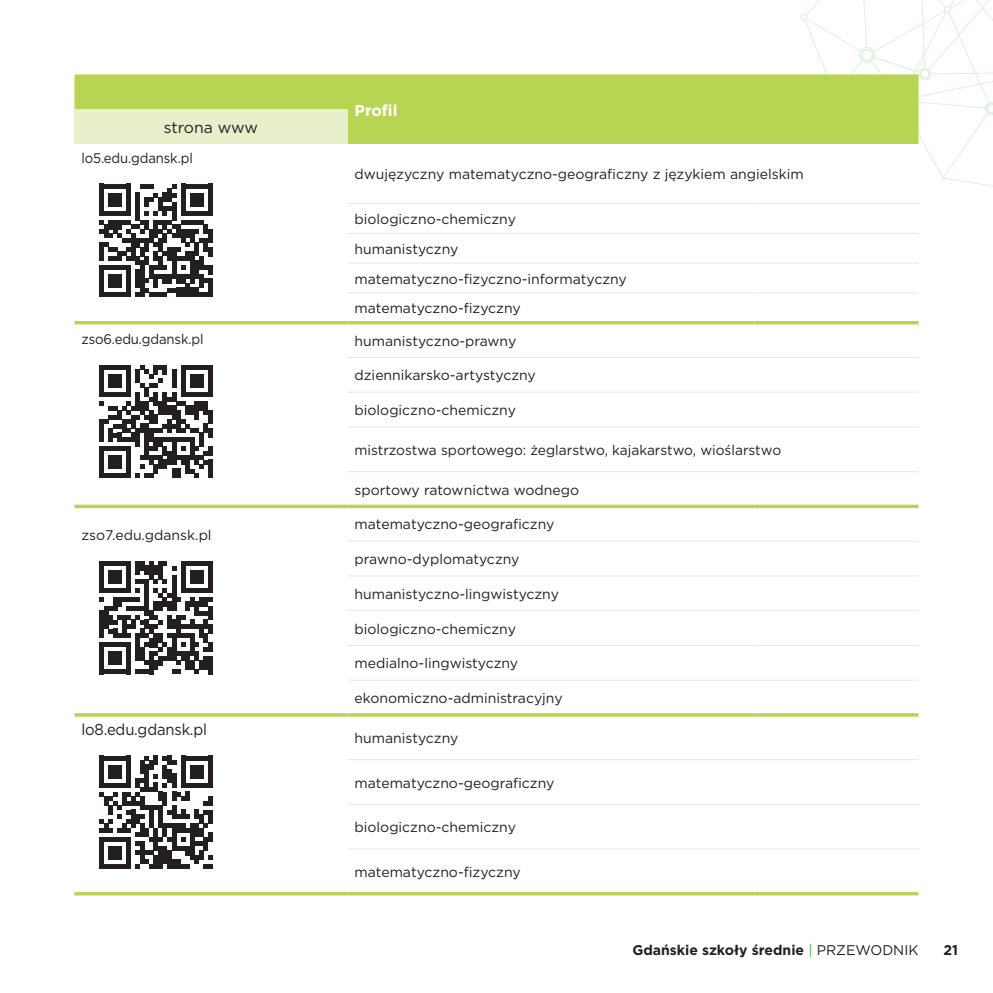
<style>
.page{position:relative;width:993px;height:993px;background:#fff}
.page>*{position:absolute;margin:0;border:0;box-sizing:border-box;transform-origin:0 0}
.t1{font:15.75px "Gotham";letter-spacing:-.01em;color:#231f20;scale:.94 1}
.t2{font:15.75px "Gotham";letter-spacing:-.01em;color:#231f20}
.t3{font:700 15.75px "Gotham";color:#fff}
.t4{font:14px/29.8px "Gotham";color:#231f20}
.t5{font:14px "Gotham";color:#231f20;scale:.94 1}
.t6{font:700 14px "Gotham";color:#231f20}
.s1{font-weight:400;color:#40ae49}
.s2{font-weight:400}
</style>
<div class="page">
<svg style="left:800px;top:0;width:192px;height:186px"></svg>
<div style="left:74px;top:74px;width:844px;height:70px;background:#b7d553"></div>
<div style="left:74px;top:109px;width:273px;height:35px;background:#e7f0ca"></div>
<hr style="left:347px;top:203px;width:407px;height:1px;background:#e6e7e9">
<hr style="left:754px;top:203px;width:164px;height:1px;background:#e6e7e9">
<hr style="left:347px;top:233px;width:407px;height:1px;background:#e6e7e9">
<hr style="left:754px;top:233px;width:164px;height:1px;background:#e6e7e9">
<hr style="left:347px;top:262px;width:407px;height:1px;background:#e6e7e9">
<hr style="left:754px;top:262px;width:164px;height:1px;background:#e6e7e9">
<hr style="left:347px;top:292px;width:407px;height:1px;background:#e6e7e9">
<hr style="left:754px;top:292px;width:164px;height:1px;background:#e6e7e9">
<hr style="left:347px;top:391px;width:407px;height:1px;background:#e6e7e9">
<hr style="left:754px;top:391px;width:164px;height:1px;background:#e6e7e9">
<hr style="left:347px;top:426px;width:407px;height:1px;background:#e6e7e9">
<hr style="left:754px;top:426px;width:164px;height:1px;background:#e6e7e9">
<hr style="left:347px;top:471px;width:407px;height:1px;background:#e6e7e9">
<hr style="left:754px;top:471px;width:164px;height:1px;background:#e6e7e9">
<hr style="left:74px;top:321px;width:273px;height:3px;background:#b7d553">
<svg style="left:74px;top:504px;width:273px;height:4px"></svg>
<hr style="left:347px;top:321px;width:407px;height:3px;background:#b7d553">
<hr style="left:754px;top:321px;width:164px;height:3px;background:#b7d553">
<svg style="left:347px;top:504px;width:407px;height:4px;background:#c3dc70"></svg>
<svg style="left:754px;top:504px;width:164px;height:4px"></svg>
<hr style="left:347px;top:357px;width:407px;height:1px;background:#e6e7e9">
<hr style="left:754px;top:357px;width:164px;height:1px;background:#e6e7e9">
<hr style="left:347px;top:540px;width:407px;height:1px;background:#e6e7e9">
<hr style="left:754px;top:540px;width:164px;height:1px;background:#e6e7e9">
<hr style="left:347px;top:575px;width:407px;height:1px;background:#e6e7e9">
<hr style="left:754px;top:575px;width:164px;height:1px;background:#e6e7e9">
<hr style="left:347px;top:610px;width:407px;height:1px;background:#e6e7e9">
<hr style="left:754px;top:610px;width:164px;height:1px;background:#e6e7e9">
<hr style="left:347px;top:644px;width:407px;height:1px;background:#e6e7e9">
<hr style="left:754px;top:644px;width:164px;height:1px;background:#e6e7e9">
<hr style="left:347px;top:679px;width:407px;height:1px;background:#e6e7e9">
<hr style="left:754px;top:679px;width:164px;height:1px;background:#e6e7e9">
<hr style="left:74px;top:713px;width:273px;height:3px;background:#b7d553">
<hr style="left:347px;top:713px;width:407px;height:3px;background:#b7d553">
<hr style="left:754px;top:713px;width:164px;height:3px;background:#b7d553">
<hr style="left:347px;top:759px;width:407px;height:1px;background:#e6e7e9">
<hr style="left:754px;top:759px;width:164px;height:1px;background:#e6e7e9">
<hr style="left:347px;top:803px;width:407px;height:1px;background:#e6e7e9">
<hr style="left:754px;top:803px;width:164px;height:1px;background:#e6e7e9">
<hr style="left:347px;top:848px;width:407px;height:1px;background:#e6e7e9">
<hr style="left:754px;top:848px;width:164px;height:1px;background:#e6e7e9">
<svg style="left:74px;top:892px;width:273px;height:3px"></svg>
<svg style="left:347px;top:892px;width:407px;height:3px"></svg>
<svg style="left:754px;top:892px;width:164px;height:3px"></svg>
<svg style="left:99px;top:184px;width:113px;height:113px"></svg>
<svg style="left:99px;top:365px;width:113px;height:113px"></svg>
<svg style="left:99px;top:561px;width:113px;height:113px"></svg>
<div style="left:99px;top:755px;width:5px;height:27px;background:#231f20"></div>
<div style="left:108px;top:764px;width:5px;height:14px;background:#231f20"></div>
<hr style="left:113px;top:764px;width:4px;height:14px;background:#231f20">
<div style="left:117px;top:764px;width:5px;height:14px;background:#231f20"></div>
<svg style="left:104px;top:755px;width:23px;height:5px"></svg>
<hr style="left:127px;top:755px;width:4px;height:27px;background:#231f20">
<div style="left:140px;top:760px;width:5px;height:13px;background:#231f20"></div>
<hr style="left:145px;top:764px;width:4px;height:18px;background:#231f20">
<div style="left:149px;top:760px;width:5px;height:9px;background:#231f20"></div>
<hr style="left:163px;top:764px;width:4px;height:14px;background:#231f20">
<div style="left:167px;top:769px;width:5px;height:13px;background:#231f20"></div>
<svg style="left:145px;top:755px;width:31px;height:9px"></svg>
<hr style="left:181px;top:755px;width:4px;height:27px;background:#231f20">
<hr style="left:190px;top:764px;width:4px;height:14px;background:#231f20">
<div style="left:194px;top:764px;width:5px;height:14px;background:#231f20"></div>
<hr style="left:199px;top:764px;width:4px;height:14px;background:#231f20">
<svg style="left:185px;top:755px;width:23px;height:5px"></svg>
<hr style="left:208px;top:755px;width:4px;height:27px;background:#231f20">
<svg style="left:99px;top:773px;width:113px;height:95px"></svg>
<p class="t2" style="left:164px;top:117px;width:96px">strona www</p>
<p class="t5" style="left:81px;top:149px;width:120px">lo5.edu.gdansk.pl</p>
<p class="t3" style="left:354px;top:99px;width:44px">Profil</p>
<p class="t4" style="left:354px;top:159px;width:450px">dwujęzyczny matematyczno-geograficzny z językiem angielskim</p>
<p class="t4" style="left:354px;top:204px;width:274px">biologiczno-chemiczny<br>humanistyczny matematyczno-fizyczno-informatyczny matematyczno-fizyczny</p>
<p class="t5" style="left:81px;top:330px;width:131px">zso6.edu.gdansk.pl</p>
<p class="t4" style="left:354px;top:325px;width:163px">humanistyczno-prawny</p>
<p class="t4" style="left:354px;top:360px;width:183px">dziennikarsko-artystyczny</p>
<p class="t4" style="left:354px;top:395px;width:163px">biologiczno-chemiczny</p>
<p class="t4" style="left:354px;top:434px;width:428px">mistrzostwa sportowego: żeglarstwo, kajakarstwo, wioślarstwo</p>
<p class="t4" style="left:354px;top:474px;width:226px">sportowy ratownictwa wodnego</p>
<p class="t4" style="left:81px;top:520px;width:132px">zso7.edu.gdansk.pl</p>
<p class="t4" style="left:354px;top:509px;width:201px">matematyczno-geograficzny</p>
<p class="t4" style="left:354px;top:544px;width:166px">prawno-dyplomatyczny</p>
<p class="t4" style="left:354px;top:578px;width:206px">humanistyczno-lingwistyczny</p>
<p class="t4" style="left:354px;top:613px;width:163px">biologiczno-chemiczny</p>
<p class="t4" style="left:354px;top:648px;width:165px">medialno-lingwistyczny</p>
<p class="t4" style="left:354px;top:682px;width:209px">ekonomiczno-administracyjny</p>
<p class="t1" style="left:81px;top:718px;width:135px">lo8.edu.gdansk.pl</p>
<p class="t4" style="left:354px;top:722px;width:105px">humanistyczny</p>
<p class="t4" style="left:354px;top:767px;width:201px">matematyczno-geograficzny</p>
<p class="t4" style="left:354px;top:811px;width:163px">biologiczno-chemiczny</p>
<p class="t4" style="left:354px;top:856px;width:168px">matematyczno-fizyczny</p>
<p class="t6" style="left:632px;top:939px;width:287px">Gdańskie szkoły średnie <span class="s1">|</span> <span class="s2">PRZEWODNIK</span></p>
<p class="t6" style="left:943px;top:939px;width:16px">21</p>
</div>
